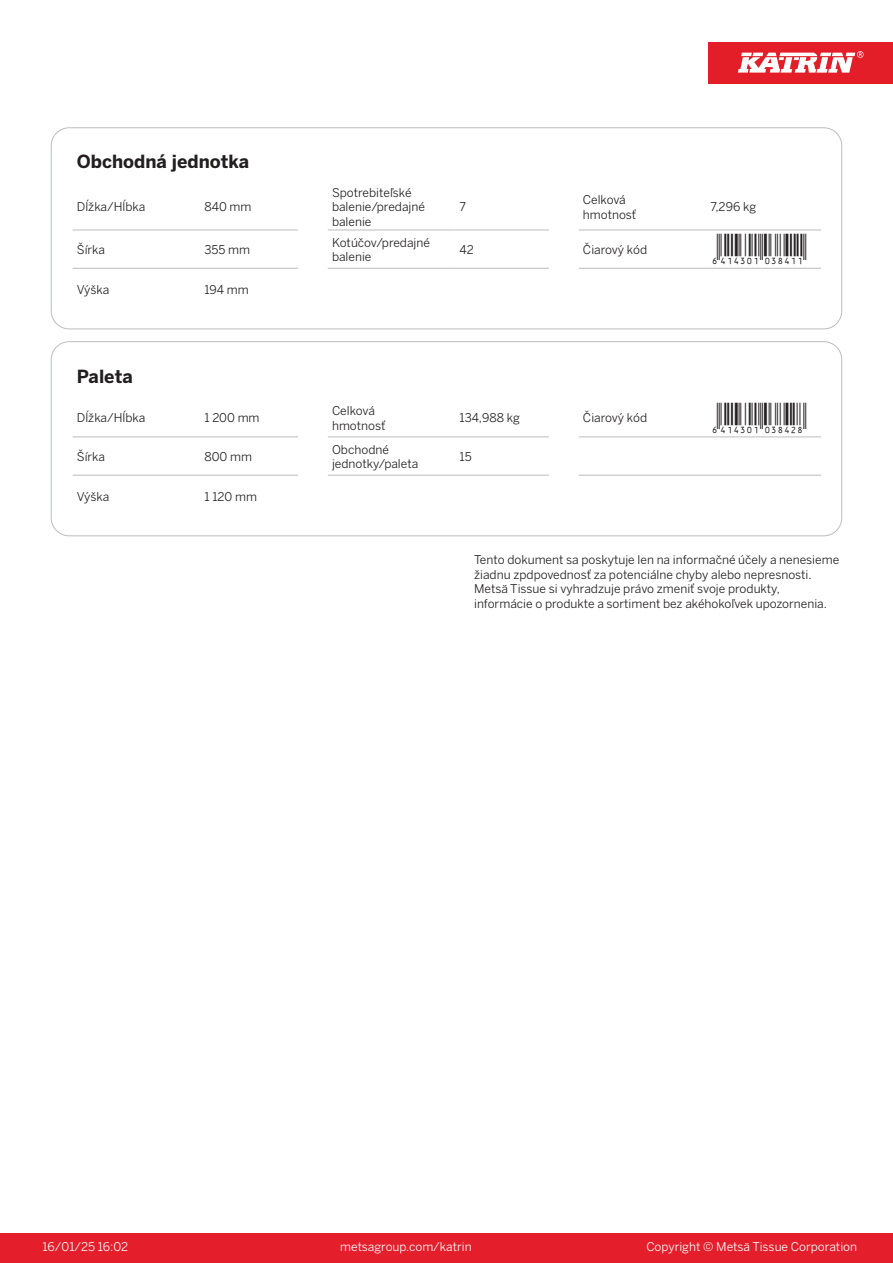
<style>
.page{position:relative;width:893px;height:1263px;background:#fff}
.page>*{position:absolute;margin:0;border:0;box-sizing:border-box;transform-origin:0 0}
.T_EAN{font:30px "Viisas EAN Matala";color:#231f20}
.T_TableHeader{font:700 18px "Benton Sans";color:#231f20}
.T_TableBody{font:12px/14.4px "Benton Sans";color:#231f20}
.Disclaimer{font:12px/14.4px "Benton Sans";color:#231f20}
.t1{font:12px "Benton Sans";color:#fff}
</style>
<div class="page">
<div style="left:0;top:1233px;width:893px;height:30px;background:#e41e2b"></div>
<div style="left:708px;top:43px;width:185px;height:41px;background:#e31e28"></div>
<svg style="left:738px;top:51px;width:126px;height:22px"></svg>
<hr style="left:73px;top:230px;width:127px;height:1px;background:#bcbdc0">
<hr style="left:200px;top:230px;width:98px;height:1px;background:#bcbdc0">
<hr style="left:328px;top:230px;width:127px;height:1px;background:#bcbdc0">
<hr style="left:455px;top:230px;width:94px;height:1px;background:#bcbdc0">
<hr style="left:579px;top:230px;width:127px;height:1px;background:#bcbdc0">
<hr style="left:706px;top:230px;width:115px;height:1px;background:#bcbdc0">
<hr style="left:73px;top:268px;width:127px;height:1px;background:#bcbdc0">
<hr style="left:200px;top:268px;width:98px;height:1px;background:#bcbdc0">
<hr style="left:328px;top:268px;width:127px;height:1px;background:#bcbdc0">
<hr style="left:455px;top:268px;width:94px;height:1px;background:#bcbdc0">
<hr style="left:579px;top:268px;width:127px;height:1px;background:#bcbdc0">
<hr style="left:706px;top:268px;width:115px;height:1px;background:#bcbdc0">
<div style="left:51px;top:128px;width:791px;height:201px;border:1px solid #bcbdc0;border-radius:18px"></div>
<hr style="left:73px;top:437px;width:127px;height:1px;background:#bcbdc0">
<hr style="left:200px;top:437px;width:98px;height:1px;background:#bcbdc0">
<hr style="left:328px;top:437px;width:127px;height:1px;background:#bcbdc0">
<hr style="left:455px;top:437px;width:94px;height:1px;background:#bcbdc0">
<hr style="left:579px;top:437px;width:127px;height:1px;background:#bcbdc0">
<hr style="left:706px;top:437px;width:115px;height:1px;background:#bcbdc0">
<hr style="left:73px;top:475px;width:127px;height:1px;background:#bcbdc0">
<hr style="left:200px;top:475px;width:98px;height:1px;background:#bcbdc0">
<hr style="left:328px;top:475px;width:127px;height:1px;background:#bcbdc0">
<hr style="left:455px;top:475px;width:94px;height:1px;background:#bcbdc0">
<hr style="left:579px;top:475px;width:127px;height:1px;background:#bcbdc0">
<hr style="left:706px;top:475px;width:115px;height:1px;background:#bcbdc0">
<div style="left:51px;top:341px;width:791px;height:195px;border:1px solid #bcbdc0;border-radius:18px"></div>
<p class="T_TableHeader" style="left:77px;top:150px;width:174px">Obchodná jednotka</p>
<p class="T_TableBody" style="left:77px;top:200px;width:70px">Dĺžka/Hĺbka</p>
<p class="T_TableBody" style="left:204px;top:200px;width:49px">840 mm</p>
<p class="T_TableBody" style="left:332px;top:185px;width:94px">Spotrebiteľské balenie/predajné balenie</p>
<p class="T_TableBody" style="left:460px;top:200px;width:8px">7</p>
<p class="T_TableBody" style="left:583px;top:193px;width:44px">Celková</p>
<p class="T_TableBody" style="left:583px;top:207px;width:55px">hmotnosť</p>
<p class="T_TableBody" style="left:710px;top:200px;width:47px">7,296 kg</p>
<p class="T_TableBody" style="left:77px;top:242px;width:30px">Šírka</p>
<p class="T_TableBody" style="left:204px;top:242px;width:47px">355 mm</p>
<p class="T_TableBody" style="left:332px;top:235px;width:99px">Kotúčov/predajné balenie</p>
<p class="T_TableBody" style="left:460px;top:242px;width:16px">42</p>
<p class="T_TableBody" style="left:583px;top:242px;width:66px">Čiarový kód</p>
<p class="T_EAN" style="left:710px;top:234px;width:97px">*6414301038411*</p>
<p class="T_TableBody" style="left:77px;top:283px;width:34px">Výška</p>
<p class="T_TableBody" style="left:204px;top:283px;width:46px">194 mm</p>
<p class="T_TableHeader" style="left:77px;top:365px;width:57px">Paleta</p>
<p class="T_TableBody" style="left:77px;top:411px;width:70px">Dĺžka/Hĺbka</p>
<p class="T_TableBody" style="left:204px;top:411px;width:57px">1 200 mm</p>
<p class="T_TableBody" style="left:77px;top:449px;width:30px">Šírka</p>
<p class="T_TableBody" style="left:204px;top:449px;width:49px">800 mm</p>
<p class="T_TableBody" style="left:77px;top:490px;width:34px">Výška</p>
<p class="T_TableBody" style="left:204px;top:490px;width:54px">1 120 mm</p>
<p class="T_TableBody" style="left:332px;top:404px;width:44px">Celková</p>
<p class="T_TableBody" style="left:332px;top:418px;width:55px">hmotnosť</p>
<p class="T_TableBody" style="left:332px;top:442px;width:58px">Obchodné</p>
<p class="T_TableBody" style="left:332px;top:456px;width:88px">jednotky/paleta</p>
<p class="T_TableBody" style="left:460px;top:411px;width:62px">134,988 kg</p>
<p class="T_TableBody" style="left:583px;top:411px;width:66px">Čiarový kód</p>
<p class="T_EAN" style="left:710px;top:402px;width:97px">*6414301038428*</p>
<p class="T_TableBody" style="left:460px;top:449px;width:14px">15</p>
<p class="Disclaimer" style="left:474px;top:553px;width:367px">Tento dokument sa poskytuje len na informačné účely a nenesieme žiadnu zpdpovednosť za potenciálne chyby alebo nepresnosti.<br>Metsä Tissue si vyhradzuje právo zmeniť svoje produkty, informácie o produkte a sortiment bez akéhokoľvek upozornenia.</p>
<p class="t1" style="left:43px;top:1239px;width:87px">16/01/25 16:02</p>
<p class="t1" style="left:340px;top:1239px;width:133px">metsagroup.com/katrin</p>
<p class="t1" style="left:646px;top:1239px;width:212px">Copyright © Metsä Tissue Corporation</p>
</div>
